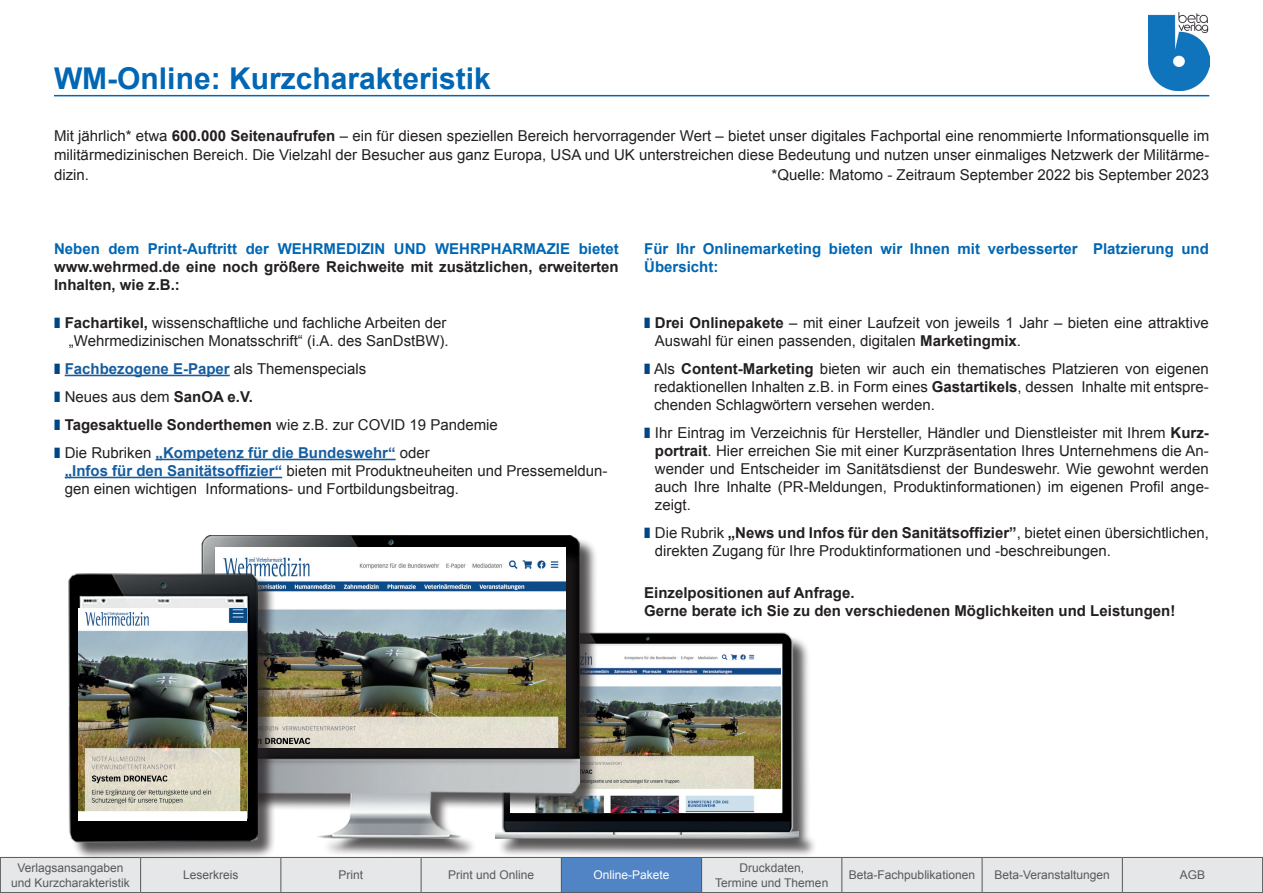
<style>
.page{position:relative;width:1263px;height:893px;background:#fff}
.page>*{position:absolute;margin:0;border:0;box-sizing:border-box;transform-origin:0 0}
.t1{font:700 30px "Arial";color:#0166b3}
.t2{font:15px/18px "Arial";color:#231f20}
.t3{font:700 15px/18px "Arial";color:#231f20}
.t4{font:700 15px/18px "Arial";color:#0166b3}
.t5{font:12px/14.4px "Arial";color:#57585a;text-align:center}
.t6{font:12px "Arial";color:#fff}
.s1{font-weight:700}
.s2{font-weight:700;color:#175d9e}
</style>
<div class="page">
<img style="left:1148px;top:12px;width:61px;height:78px">
<hr style="left:54px;top:95px;width:1155px;height:1px;background:#0166b3">
<div style="left:0;top:857px;width:1263px;height:36px;background:#e6e7e9"></div>
<div style="left:561px;top:857px;width:141px;height:35px;background:#5084c4"></div>
<hr style="left:0;top:857px;width:141px;height:1px;background:#57585a">
<hr style="left:0;top:858px;width:1px;height:34px;background:#57585a">
<hr style="left:140px;top:858px;width:1px;height:34px;background:#57585a">
<hr style="left:280px;top:858px;width:1px;height:34px;background:#57585a">
<hr style="left:421px;top:858px;width:1px;height:34px;background:#57585a">
<hr style="left:561px;top:858px;width:1px;height:34px;background:#57585a">
<hr style="left:702px;top:857px;width:140px;height:1px;background:#57585a">
<hr style="left:701px;top:858px;width:1px;height:34px;background:#57585a">
<hr style="left:842px;top:857px;width:140px;height:1px;background:#57585a">
<hr style="left:841px;top:858px;width:1px;height:34px;background:#57585a">
<hr style="left:982px;top:857px;width:140px;height:1px;background:#57585a">
<hr style="left:982px;top:858px;width:1px;height:34px;background:#57585a">
<hr style="left:1122px;top:857px;width:141px;height:1px;background:#57585a">
<hr style="left:1122px;top:858px;width:1px;height:34px;background:#57585a">
<hr style="left:1262px;top:858px;width:1px;height:34px;background:#57585a">
<hr style="left:0;top:892px;width:141px;height:1px;background:#57585a">
<hr style="left:141px;top:892px;width:140px;height:1px;background:#57585a">
<hr style="left:281px;top:892px;width:140px;height:1px;background:#57585a">
<hr style="left:421px;top:892px;width:140px;height:1px;background:#57585a">
<hr style="left:561px;top:892px;width:141px;height:1px;background:#57585a">
<hr style="left:702px;top:892px;width:140px;height:1px;background:#57585a">
<hr style="left:842px;top:892px;width:140px;height:1px;background:#57585a">
<hr style="left:982px;top:892px;width:140px;height:1px;background:#57585a">
<hr style="left:1122px;top:892px;width:141px;height:1px;background:#57585a">
<hr style="left:65px;top:375px;width:165px;height:1px;background:#175d9e">
<hr style="left:156px;top:459px;width:240px;height:1px;background:#175d9e">
<hr style="left:65px;top:477px;width:217px;height:1px;background:#175d9e">
<div style="left:498px;top:636px;width:319px;height:222px;background:#231f20;opacity:.75"></div>
<img style="left:598px;top:633px;width:200px;height:206px">
<img style="left:598px;top:645px;width:182px;height:167px">
<div style="left:205px;top:537px;width:393px;height:321px;background:#231f20;opacity:.75"></div>
<img style="left:202px;top:535px;width:378px;height:304px">
<div style="left:218px;top:550px;width:366px;height:217px;background:#231f20;opacity:.75"></div>
<img style="left:216px;top:548px;width:350px;height:200px">
<div style="left:71px;top:576px;width:205px;height:284px;background:#231f20;opacity:.75"></div>
<img style="left:68px;top:573px;width:189px;height:269px">
<img style="left:79px;top:608px;width:168px;height:213px">
<h1 class="t1" style="left:54px;top:58px;width:438px">WM-Online: Kurzcharakteristik</h1>
<p class="t2" style="left:54px;top:126px;width:1157px;line-height:19.5px;text-align:justify">Mit jährlich* etwa <span class="s1">600.000 Seitenaufrufen</span> – ein für diesen speziellen Bereich hervorragender Wert – bietet unser digitales Fachportal eine renommierte Informationsquelle im militärmedizinischen Bereich. Die Vielzahl der Besucher aus ganz Europa, USA und UK unterstreichen diese Bedeutung und nutzen unser einmaliges Netzwerk der Militärme&shy;dizin.</p>
<p class="t2" style="left:771px;top:165px;width:439px">*Quelle: Matomo - Zeitraum September 2022 bis September 2023</p>
<p class="t4" style="left:54px;top:241px;width:566px">Neben dem Print-Auftritt der WEHRMEDIZIN UND WEHRPHARMAZIE bietet</p>
<p class="t3" style="left:54px;top:259px;width:566px">www.wehrmed.de eine noch größere Reichweite mit zusätzlichen, erweiterten<br>Inhalten, wie z.B.:</p>
<p class="t2" style="left:65px;top:314px;width:385px"><span class="s1">Fachartikel,</span> wissenschaftliche und fachliche Arbeiten der „Wehrmedizinischen Monatsschrift“ (i.A. des SanDstBW).</p>
<p class="t2" style="left:65px;top:355px;width:435px;line-height:28px"><span class="s2">Fachbezogene E-Paper</span> als Themenspecials<br>Neues aus dem <span class="s1">SanOA e.V.<br>Tagesaktuelle Sonderthemen</span> wie z.B. zur COVID 19 Pandemie Die Rubriken <span class="s2">„Kompetenz für die Bundeswehr“</span> oder</p>
<p class="t2" style="left:65px;top:462px;width:544px"><span class="s2">„Infos für den Sanitätsoffizier“</span> bieten mit Produktneuheiten und Pressemeldun&shy;gen einen wichtigen Informations- und Fortbildungsbeitrag.</p>
<p class="t4" style="left:644px;top:241px;width:566px">Für Ihr Onlinemarketing bieten wir Ihnen mit verbesserter Platzierung und<br>Übersicht:</p>
<p class="t2" style="left:655px;top:314px;width:555px"><span class="s1">Drei Onlinepakete</span> – mit einer Laufzeit von jeweils 1 Jahr – bieten eine attraktive<br>Auswahl für einen passenden, digitalen <span class="s1">Marketingmix</span>.</p>
<p class="t2" style="left:654px;top:360px;width:556px;text-align:justify">Als <span class="s1">Content-Marketing</span> bieten wir auch ein thematisches Platzieren von eigenen redaktionellen Inhalten z.B. in Form eines <span class="s1">Gastartikels</span>, dessen Inhalte mit entspre&shy;chenden Schlagwörtern versehen werden.</p>
<p class="t2" style="left:655px;top:424px;width:555px;text-align:justify">Ihr Eintrag im Verzeichnis für Hersteller, Händler und Dienstleister mit Ihrem <span class="s1">Kurz&shy;portrait</span>. Hier erreichen Sie mit einer Kurzpräsentation Ihres Unternehmens die An&shy;wender und Entscheider im Sanitätsdienst der Bundeswehr. Wie gewohnt werden auch Ihre Inhalte (PR-Meldungen, Produktinformationen) im eigenen Profil ange&shy;zeigt.</p>
<p class="t2" style="left:655px;top:524px;width:555px">Die Rubrik <span class="s1">„News und Infos für den Sanitätsoffizier”</span>, bietet einen übersichtlichen, direkten Zugang für Ihre Produktinformationen und -beschreibungen.</p>
<p class="t3" style="left:644px;top:584px;width:532px">Einzelpositionen auf Anfrage.<br>Gerne berate ich Sie zu den verschiedenen Möglichkeiten und Leistungen!</p>
<p class="t5" style="left:11px;top:861px;width:120px">Verlagsansangaben und Kurzcharakteristik</p>
<p class="t5" style="left:183px;top:868px;width:57px">Leserkreis</p>
<p class="t5" style="left:339px;top:868px;width:26px">Print</p>
<p class="t5" style="left:448px;top:868px;width:88px">Print und Online</p>
<p class="t6" style="left:593px;top:867px;width:78px">Online-Pakete</p>
<p class="t5" style="left:715px;top:861px;width:115px">Druckdaten,<br>Termine und Themen</p>
<p class="t5" style="left:849px;top:868px;width:128px">Beta-Fachpublikationen</p>
<p class="t5" style="left:994px;top:868px;width:117px">Beta-Veranstaltungen</p>
<p class="t5" style="left:1180px;top:868px;width:27px">AGB</p>
</div>
